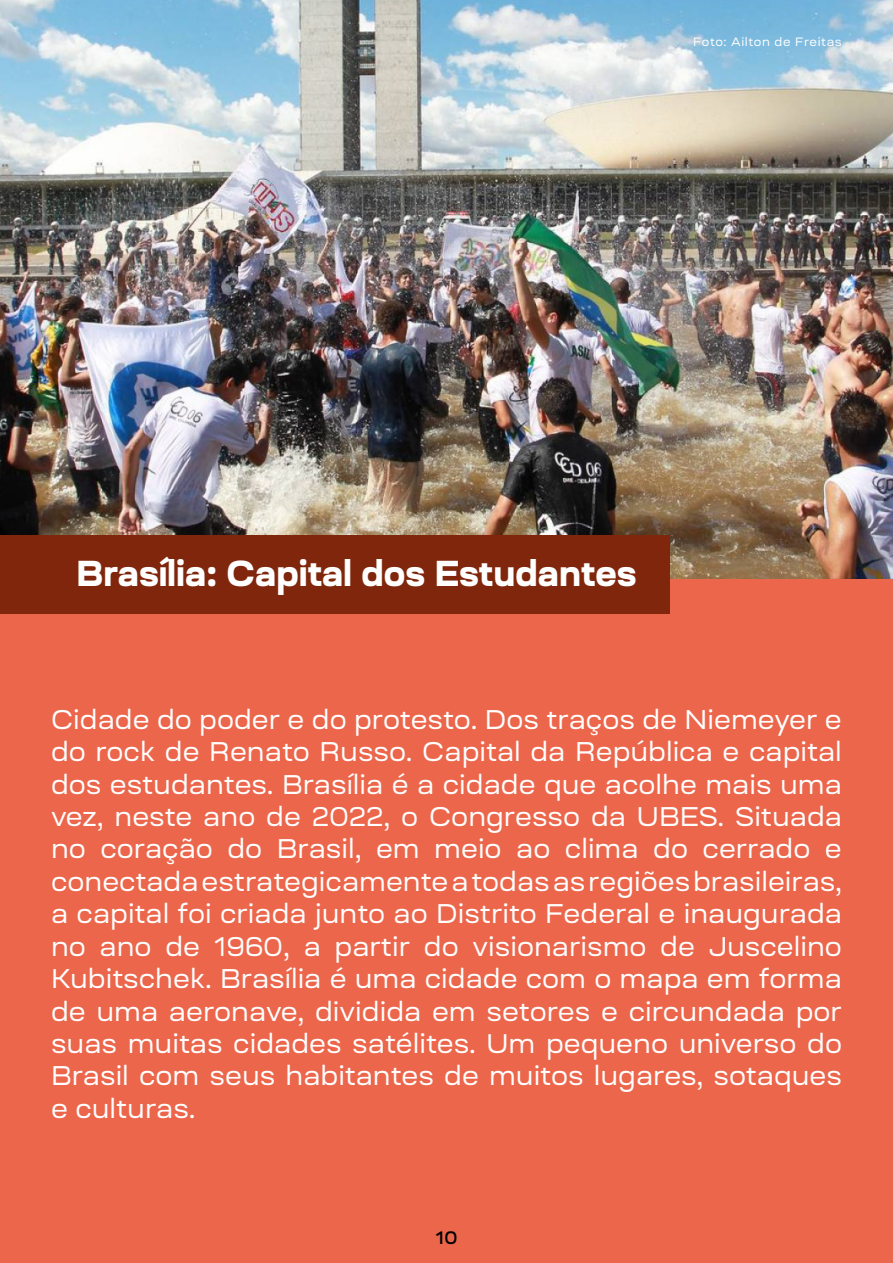
<style>
.page{position:relative;width:893px;height:1263px;background:#ec664b}
.page>*{position:absolute;margin:0;border:0;box-sizing:border-box;transform-origin:0 0}
.t1{font:800 36px "Ruberoid";color:#fff}
.t2{font:27px/32.4px "Ruberoid";color:#fff;text-align:justify}
.t3{font:600 18px "Ruberoid";color:#000}
.t4{font:12px "Ruberoid";letter-spacing:.05em;color:#fff}
</style>
<div class="page">
<img style="left:0;top:0;width:893px;height:578px">
<div style="left:0;top:536px;width:669px;height:78px;background:#80260c"></div>
<p class="t4" style="left:693px;top:34px;width:150px">Foto: Ailton de Freitas</p>
<h1 class="t1" style="left:77px;top:549px;width:562px">Brasília: Capital dos Estudantes</h1>
<p class="t2" style="left:51px;top:703px;width:792px">Cidade do poder e do protesto. Dos traços de Niemeyer e do rock de Renato Russo. Capital da República e capital dos estudantes. Brasília é a cidade que acolhe mais uma vez, neste ano de 2022, o Congresso da UBES. Situada no coração do Brasil, em meio ao clima do cerrado e conectada estrategicamente a todas as regiões brasileiras, a capital foi criada junto ao Distrito Federal e inaugurada no ano de 1960, a partir do visionarismo de Juscelino Kubitschek. Brasília é uma cidade com o mapa em forma de uma aeronave, dividida em setores e circundada por suas muitas cidades satélites. Um pequeno universo do Brasil com seus habitantes de muitos lugares, sotaques e culturas.</p>
<p class="t3" style="left:436px;top:1226px;width:23px">10</p>
</div>
